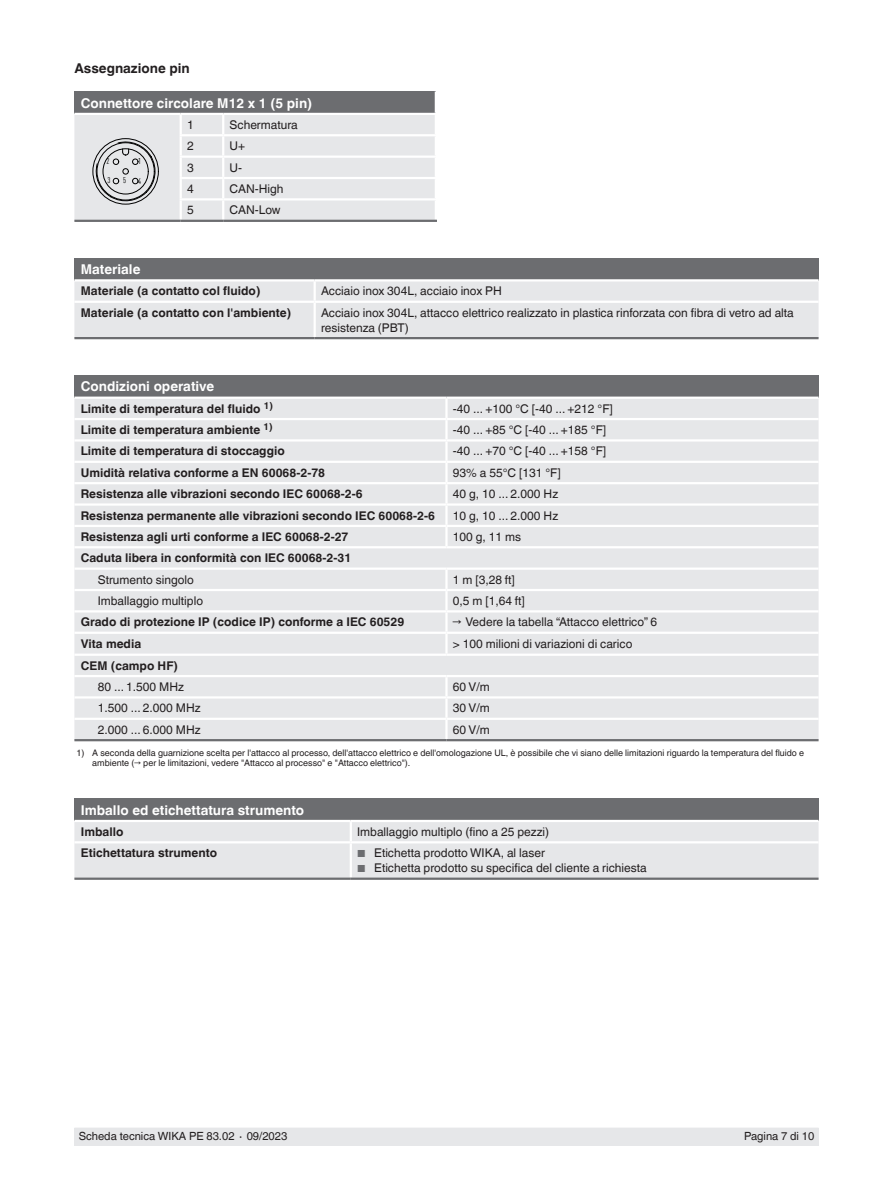
<style>
.page{position:relative;width:893px;height:1188px;background:#fff}
.page>*{position:absolute;margin:0;border:0;box-sizing:border-box;transform-origin:0 0}
.t1{font:700 13.5px "Helvetica World";color:#fff}
.t2{font:700 13.5px "Helvetica World";color:#231f20}
.t3{font:12px/15px "Helvetica World";color:#231f20}
.t4{font:700 12px "Helvetica World";color:#231f20}
.t5{font:11.25px "Helvetica World";color:#231f20}
.t6{font:9px/10.5px "Helvetica World";color:#231f20}
.t7{font:8.4px "DIN Cond";color:#000}
.s1{font-size:10.2px;color:#6c6d70}
</style>
<div class="page">
<div style="left:74px;top:1128px;width:745px;height:17px;background:#e6e7e9"></div>
<div style="left:74px;top:91px;width:362px;height:23px;background:#6c6d70"></div>
<hr style="left:435px;top:91px;width:2px;height:22px;background:#fff">
<hr style="left:74px;top:113px;width:107px;height:2px;background:#fff">
<hr style="left:181px;top:113px;width:42px;height:2px;background:#fff">
<hr style="left:223px;top:113px;width:214px;height:2px;background:#fff">
<hr style="left:74px;top:220px;width:107px;height:2px;background:#6c6d70">
<hr style="left:181px;top:220px;width:42px;height:2px;background:#6c6d70">
<hr style="left:223px;top:220px;width:214px;height:2px;background:#6c6d70">
<div style="left:74px;top:258px;width:745px;height:22px;background:#6c6d70"></div>
<div style="left:74px;top:282px;width:745px;height:55px;background:#e6e7e9"></div>
<hr style="left:74px;top:337px;width:241px;height:2px;background:#6c6d70">
<hr style="left:315px;top:337px;width:504px;height:2px;background:#6c6d70">
<hr style="left:74px;top:279px;width:241px;height:3px;background:#fff">
<hr style="left:315px;top:279px;width:504px;height:3px;background:#fff">
<svg style="left:314px;top:282px;width:2px;height:19px"></svg>
<hr style="left:74px;top:301px;width:241px;height:2px;background:#fff">
<hr style="left:315px;top:301px;width:504px;height:2px;background:#fff">
<hr style="left:314px;top:303px;width:2px;height:34px;background:#fff">
<div style="left:74px;top:375px;width:745px;height:23px;background:#6c6d70"></div>
<div style="left:74px;top:399px;width:745px;height:340px;background:#e6e7e9"></div>
<hr style="left:74px;top:397px;width:372px;height:2px;background:#fff">
<hr style="left:446px;top:397px;width:373px;height:2px;background:#fff">
<hr style="left:74px;top:418px;width:372px;height:2px;background:#fff">
<hr style="left:446px;top:418px;width:373px;height:2px;background:#fff">
<hr style="left:445px;top:420px;width:3px;height:19px;background:#fff">
<hr style="left:74px;top:439px;width:372px;height:3px;background:#fff">
<hr style="left:446px;top:439px;width:373px;height:3px;background:#fff">
<hr style="left:445px;top:442px;width:3px;height:19px;background:#fff">
<hr style="left:74px;top:461px;width:372px;height:2px;background:#fff">
<hr style="left:446px;top:461px;width:373px;height:2px;background:#fff">
<hr style="left:445px;top:463px;width:3px;height:19px;background:#fff">
<hr style="left:74px;top:482px;width:372px;height:2px;background:#fff">
<hr style="left:446px;top:482px;width:373px;height:2px;background:#fff">
<hr style="left:445px;top:484px;width:3px;height:19px;background:#fff">
<hr style="left:74px;top:503px;width:372px;height:3px;background:#fff">
<hr style="left:74px;top:525px;width:372px;height:2px;background:#fff">
<hr style="left:445px;top:570px;width:3px;height:19px;background:#fff">
<hr style="left:74px;top:589px;width:372px;height:2px;background:#fff">
<hr style="left:446px;top:589px;width:373px;height:2px;background:#fff">
<hr style="left:445px;top:591px;width:3px;height:19px;background:#fff">
<hr style="left:74px;top:610px;width:372px;height:3px;background:#fff">
<hr style="left:446px;top:610px;width:373px;height:3px;background:#fff">
<hr style="left:445px;top:613px;width:3px;height:19px;background:#fff">
<hr style="left:74px;top:632px;width:372px;height:2px;background:#fff">
<hr style="left:446px;top:632px;width:373px;height:2px;background:#fff">
<hr style="left:445px;top:634px;width:3px;height:20px;background:#fff">
<hr style="left:445px;top:677px;width:3px;height:19px;background:#fff">
<hr style="left:74px;top:696px;width:372px;height:3px;background:#fff">
<hr style="left:446px;top:696px;width:373px;height:3px;background:#fff">
<hr style="left:445px;top:699px;width:3px;height:19px;background:#fff">
<hr style="left:446px;top:718px;width:373px;height:2px;background:#fff">
<hr style="left:445px;top:720px;width:3px;height:19px;background:#fff">
<hr style="left:445px;top:399px;width:3px;height:19px;background:#fff">
<hr style="left:74px;top:739px;width:372px;height:2px;background:#6c6d70">
<hr style="left:446px;top:739px;width:373px;height:2px;background:#6c6d70">
<hr style="left:74px;top:718px;width:372px;height:2px;background:#fff">
<hr style="left:74px;top:654px;width:372px;height:2px;background:#fff">
<hr style="left:446px;top:654px;width:373px;height:2px;background:#fff">
<hr style="left:74px;top:675px;width:372px;height:2px;background:#fff">
<hr style="left:446px;top:675px;width:373px;height:2px;background:#fff">
<hr style="left:74px;top:546px;width:372px;height:2px;background:#fff">
<hr style="left:446px;top:546px;width:373px;height:2px;background:#fff">
<hr style="left:74px;top:568px;width:372px;height:2px;background:#fff">
<hr style="left:446px;top:568px;width:373px;height:2px;background:#fff">
<hr style="left:446px;top:503px;width:373px;height:3px;background:#fff">
<hr style="left:445px;top:506px;width:3px;height:19px;background:#fff">
<hr style="left:446px;top:525px;width:373px;height:2px;background:#fff">
<hr style="left:445px;top:527px;width:3px;height:19px;background:#fff">
<div style="left:74px;top:799px;width:745px;height:22px;background:#6c6d70"></div>
<div style="left:74px;top:822px;width:745px;height:56px;background:#e6e7e9"></div>
<hr style="left:74px;top:820px;width:277px;height:2px;background:#fff">
<hr style="left:351px;top:820px;width:468px;height:2px;background:#fff">
<svg style="left:350px;top:822px;width:2px;height:19px"></svg>
<hr style="left:74px;top:841px;width:277px;height:2px;background:#fff">
<hr style="left:351px;top:841px;width:468px;height:2px;background:#fff">
<hr style="left:350px;top:843px;width:2px;height:35px;background:#fff">
<hr style="left:74px;top:878px;width:277px;height:2px;background:#6c6d70">
<hr style="left:351px;top:878px;width:468px;height:2px;background:#6c6d70">
<svg style="left:74px;top:115px;width:363px;height:106px;background:#e2e3e4"></svg>
<p class="t2" style="left:74px;top:61px;width:117px">Assegnazione pin</p>
<p class="t1" style="left:81px;top:95px;width:233px">Connettore circolare M12 x 1 (5 pin)</p>
<p class="t3" style="left:187px;top:117px;width:8px">1</p>
<p class="t3" style="left:230px;top:117px;width:70px">Schermatura</p>
<p class="t3" style="left:187px;top:139px;width:8px">2</p>
<p class="t3" style="left:230px;top:139px;width:17px">U+</p>
<p class="t3" style="left:187px;top:160px;width:8px">3</p>
<p class="t3" style="left:230px;top:160px;width:14px">U-</p>
<p class="t3" style="left:187px;top:181px;width:8px">4</p>
<p class="t3" style="left:230px;top:181px;width:55px">CAN-High</p>
<p class="t3" style="left:187px;top:203px;width:8px">5</p>
<p class="t3" style="left:230px;top:203px;width:52px">CAN-Low</p>
<p class="t7" style="left:138px;top:156px;width:5px">1</p>
<p class="t7" style="left:138px;top:176px;width:5px">4</p>
<p class="t7" style="left:107px;top:156px;width:5px">2</p>
<p class="t7" style="left:108px;top:176px;width:5px">3</p>
<p class="t7" style="left:123px;top:175px;width:5px">5</p>
<p class="t1" style="left:81px;top:261px;width:61px">Materiale</p>
<p class="t4" style="left:81px;top:284px;width:181px">Materiale (a contatto col fluido)</p>
<p class="t3" style="left:321px;top:284px;width:182px">Acciaio inox 304L, acciaio inox PH</p>
<p class="t4" style="left:81px;top:306px;width:212px">Materiale (a contatto con l'ambiente)</p>
<p class="t3" style="left:321px;top:305px;width:474px">Acciaio inox 304L, attacco elettrico realizzato in plastica rinforzata con fibra di vetro ad alta resistenza (PBT)</p>
<p class="t1" style="left:81px;top:379px;width:135px">Condizioni operative</p>
<p class="t4" style="left:81px;top:402px;width:194px">Limite di temperatura del fluido <sup>1)</sup></p>
<p class="t3" style="left:453px;top:401px;width:161px">-40 ... +100 °C [-40 ... +212 °F]</p>
<p class="t4" style="left:81px;top:423px;width:193px">Limite di temperatura ambiente <sup>1)</sup></p>
<p class="t3" style="left:453px;top:422px;width:155px">-40 ... +85 °C [-40 ... +185 °F]</p>
<p class="t4" style="left:81px;top:444px;width:205px">Limite di temperatura di stoccaggio</p>
<p class="t3" style="left:453px;top:444px;width:155px">-40 ... +70 °C [-40 ... +158 °F]</p>
<p class="t4" style="left:81px;top:466px;width:246px">Umidità relativa conforme a EN 60068-2-78</p>
<p class="t3" style="left:453px;top:465px;width:109px">93% a 55°C [131 °F]</p>
<p class="t4" style="left:81px;top:487px;width:283px">Resistenza alle vibrazioni secondo IEC 60068-2-6</p>
<p class="t3" style="left:453px;top:487px;width:107px">40 g, 10 ... 2.000 Hz</p>
<p class="t4" style="left:81px;top:508px;width:356px">Resistenza permanente alle vibrazioni secondo IEC 60068-2-6</p>
<p class="t3" style="left:453px;top:508px;width:107px">10 g, 10 ... 2.000 Hz</p>
<p class="t4" style="left:81px;top:530px;width:269px">Resistenza agli urti conforme a IEC 60068-2-27</p>
<p class="t3" style="left:453px;top:529px;width:70px">100 g, 11 ms</p>
<p class="t4" style="left:81px;top:551px;width:272px">Caduta libera in conformità con IEC 60068-2-31</p>
<p class="t3" style="left:98px;top:572px;width:97px">Strumento singolo</p>
<p class="t3" style="left:453px;top:572px;width:64px">1 m [3,28 ft]</p>
<p class="t3" style="left:98px;top:593px;width:107px">Imballaggio multiplo</p>
<p class="t3" style="left:453px;top:593px;width:74px">0,5 m [1,64 ft]</p>
<p class="t4" style="left:81px;top:615px;width:325px">Grado di protezione IP (codice IP) conforme a IEC 60529</p>
<p class="t3" style="left:453px;top:615px;width:206px">→ Vedere la tabella “Attacco elettrico” 6</p>
<p class="t4" style="left:81px;top:637px;width:62px">Vita media</p>
<p class="t3" style="left:453px;top:636px;width:181px">&gt; 100 milioni di variazioni di carico</p>
<p class="t4" style="left:81px;top:659px;width:99px">CEM (campo HF)</p>
<p class="t3" style="left:98px;top:679px;width:88px">80 ... 1.500 MHz</p>
<p class="t3" style="left:453px;top:679px;width:38px">60 V/m</p>
<p class="t3" style="left:98px;top:701px;width:104px">1.500 ... 2.000 MHz</p>
<p class="t3" style="left:453px;top:701px;width:38px">30 V/m</p>
<p class="t3" style="left:98px;top:722px;width:104px">2.000 ... 6.000 MHz</p>
<p class="t3" style="left:453px;top:722px;width:38px">60 V/m</p>
<p class="t6" style="left:92px;top:748px;width:713px;text-indent:-16px">1) A seconda della guarnizione scelta per l'attacco al processo, dell'attacco elettrico e dell'omologazione UL, è possibile che vi siano delle limitazioni riguardo la temperatura del fluido e ambiente (→ per le limitazioni, vedere "Attacco al processo" e "Attacco elettrico").</p>
<p class="t1" style="left:81px;top:802px;width:225px">Imballo ed etichettatura strumento</p>
<p class="t4" style="left:81px;top:825px;width:44px">Imballo</p>
<p class="t3" style="left:357px;top:824px;width:194px">Imballaggio multiplo (fino a 25 pezzi)</p>
<p class="t4" style="left:81px;top:846px;width:138px">Etichettatura strumento</p>
<p class="t3" style="left:357px;top:846px;width:189px"><span class="s1">■</span> Etichetta prodotto WIKA, al laser</p>
<p class="t3" style="left:357px;top:861px;width:291px"><span class="s1">■</span> Etichetta prodotto su specifica del cliente a richiesta</p>
<p class="t5" style="left:79px;top:1130px;width:210px">Scheda tecnica WIKA PE 83.02 ∙ 09/2023</p>
<p class="t5" style="left:744px;top:1130px;width:72px">Pagina 7 di 10</p>
</div>
